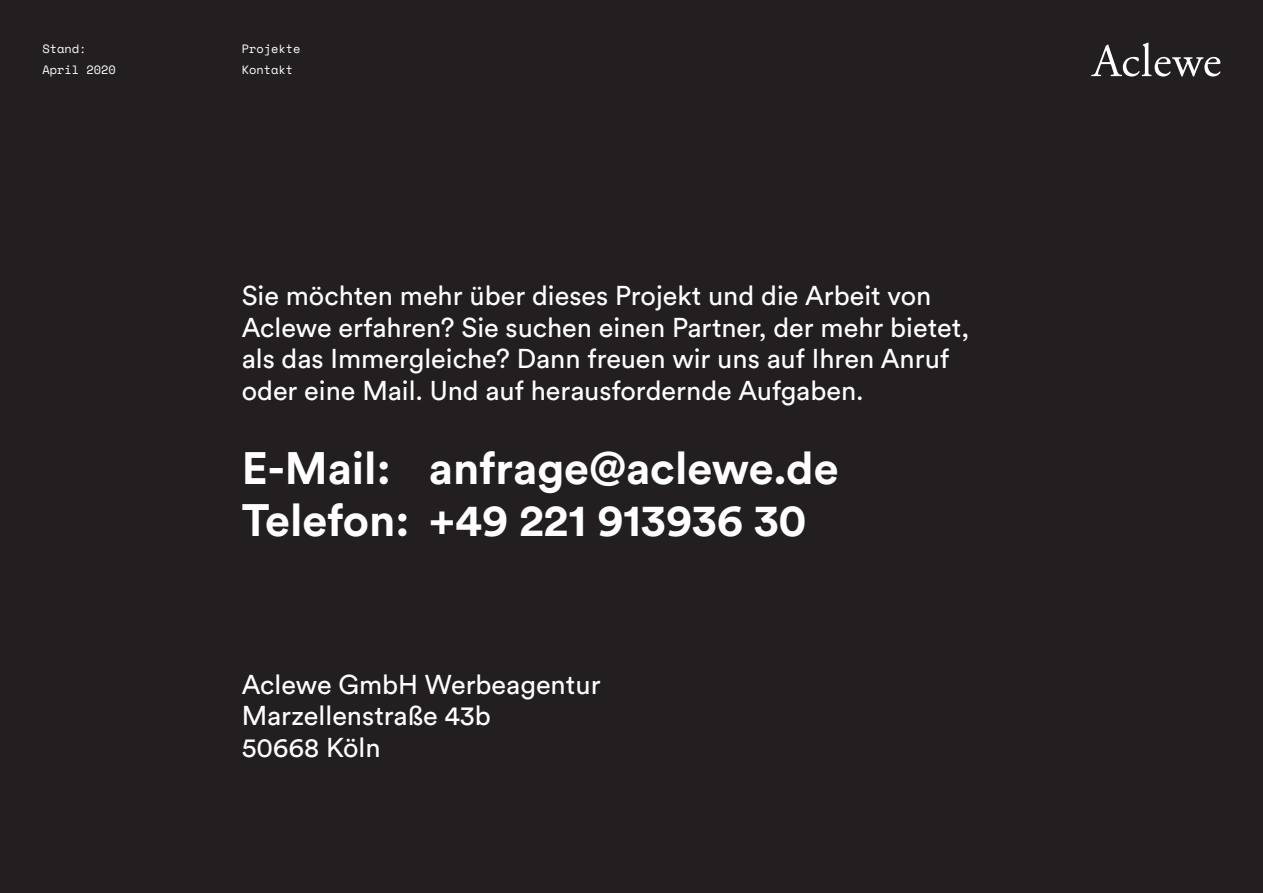
<style>
.page{position:relative;width:1263px;height:893px;background:#231f20}
.page>*{position:absolute;margin:0;border:0;box-sizing:border-box;transform-origin:0 0}
.t1{font:700 45px "Circular Pro";color:#fff}
.t2{font:27px/31.5px "Circular Pro";color:#fff}
.t3{font:12px/21px "Space Mono";color:#fff}
</style>
<div class="page">
<svg style="left:1091px;top:42px;width:129px;height:35px"></svg>
<p class="t3" style="left:43px;top:38px;width:75px">Stand:<br>April 2020</p>
<p class="t3" style="left:242px;top:38px;width:60px">Projekte</p>
<p class="t3" style="left:242px;top:59px;width:53px">Kontakt</p>
<p class="t2" style="left:242px;top:279px;width:729px">Sie möchten mehr über dieses Projekt und die Arbeit von Aclewe erfahren? Sie suchen einen Partner, der mehr bietet, als das Immergleiche? Dann freuen wir uns auf Ihren Anruf oder eine Mail. Und auf herausfordernde Aufgaben.</p>
<p class="t1" style="left:242px;top:437px;width:598px">E-Mail: anfrage@aclewe.de</p>
<p class="t1" style="left:242px;top:489px;width:566px">Telefon: +49 221 913936 30</p>
<p class="t2" style="left:242px;top:667px;width:360px">Aclewe GmbH Werbeagentur</p>
<p class="t2" style="left:242px;top:699px;width:251px">Marzellenstraße 43b</p>
<p class="t2" style="left:242px;top:730px;width:140px">50668 Köln</p>
</div>
